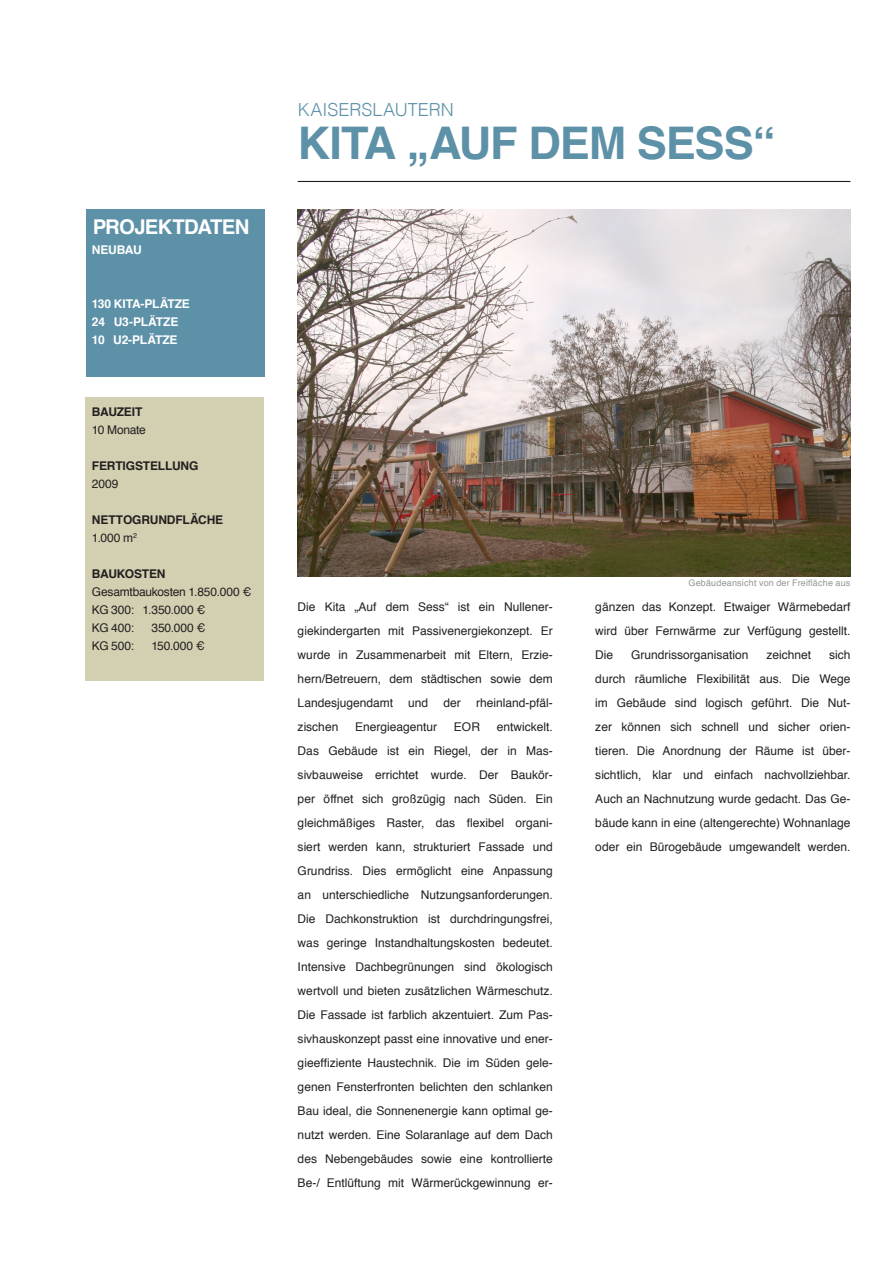
<style>
.page{position:relative;width:893px;height:1263px;background:#fff}
.page>*{position:absolute;margin:0;border:0;box-sizing:border-box;transform-origin:0 0}
.t1{font:700 45px "Helvetica";letter-spacing:-.025em;color:#5d91a7}
.t2{font:700 20.25px "Helvetica";letter-spacing:-.035em;color:#fff}
.t3{font:300 18px "Helvetica";letter-spacing:.005em;color:#5d91a7}
.t4{font:12px/24px "Helvetica";color:#231f20;text-align:justify}
.t5{font:700 12px "Helvetica";letter-spacing:-.015em;color:#231f20}
.t6{font:700 12px "Helvetica";letter-spacing:-.01em;color:#fff}
.t7{font:12px "Helvetica";letter-spacing:-.02em;color:#231f20}
.t8{font:12px "Helvetica";letter-spacing:-.025em;color:#231f20}
.t9{font:9px "Helvetica";letter-spacing:.02em;color:#939598}
</style>
<div class="page">
<div style="left:86px;top:209px;width:178px;height:167px;background:#5d91a7"></div>
<hr style="left:298px;top:181px;width:552px;height:1px;background:#231f20">
<div style="left:85px;top:398px;width:179px;height:283px;background:#d3d0b2"></div>
<img style="left:298px;top:209px;width:552px;height:367px">
<p class="t2" style="left:93px;top:210px;width:158px">PROJEKTDATEN</p>
<p class="t6" style="left:92px;top:240px;width:51px">NEUBAU</p>
<p class="t6" style="left:92px;top:294px;width:100px">130 KITA-PLÄTZE</p>
<p class="t6" style="left:92px;top:312px;width:88px">24 U3-PLÄTZE</p>
<p class="t6" style="left:92px;top:330px;width:87px">10 U2-PLÄTZE</p>
<p class="t5" style="left:92px;top:402px;width:52px">BAUZEIT</p>
<p class="t8" style="left:92px;top:421px;width:56px">10 Monate</p>
<p class="t5" style="left:92px;top:456px;width:108px">FERTIGSTELLUNG</p>
<p class="t4" style="left:92px;top:472px;width:28px">2009</p>
<p class="t5" style="left:92px;top:510px;width:133px">NETTOGRUNDFLÄCHE</p>
<p class="t4" style="left:92px;top:526px;width:46px">1.000 m<sup>2</sup></p>
<p class="t5" style="left:92px;top:564px;width:75px">BAUKOSTEN</p>
<p class="t7" style="left:92px;top:583px;width:161px">Gesamtbaukosten 1.850.000 €</p>
<p class="t4" style="left:92px;top:598px;width:115px">KG 300: 1.350.000 €</p>
<p class="t4" style="left:92px;top:616px;width:44px">KG 400:</p>
<p class="t4" style="left:152px;top:616px;width:55px">350.000 €</p>
<p class="t4" style="left:92px;top:634px;width:44px">KG 500:</p>
<p class="t4" style="left:151px;top:634px;width:55px">150.000 €</p>
<p class="t3" style="left:298px;top:95px;width:157px">KAISERSLAUTERN</p>
<p class="t1" style="left:298px;top:107px;width:479px">KITA „AUF DEM SESS“</p>
<p class="t4" style="left:298px;top:595px;width:257px">Die Kita „Auf dem Sess“ ist ein Nullener&shy;giekindergarten mit Passivenergiekonzept. Er wurde in Zusammenarbeit mit Eltern, Erzie&shy;hern/Betreuern, dem städtischen sowie dem Landesjugendamt</p>
<p class="t4" style="left:408px;top:691px;width:22px">und</p>
<p class="t4" style="left:443px;top:691px;width:19px">der</p>
<p class="t4" style="left:476px;top:691px;width:78px">rheinland-pfäl-</p>
<p class="t4" style="left:298px;top:715px;width:42px">zischen</p>
<p class="t4" style="left:355px;top:715px;width:84px">Energieagentur</p>
<p class="t4" style="left:454px;top:715px;width:28px">EOR</p>
<p class="t4" style="left:497px;top:715px;width:58px">entwickelt.</p>
<p class="t4" style="left:298px;top:739px;width:257px">Das Gebäude ist ein Riegel, der in Mas&shy;sivbauweise errichtet wurde. Der Baukör&shy;per öffnet sich großzügig nach Süden. Ein gleichmäßiges Raster, das flexibel organi&shy;siert werden kann, strukturiert Fassade und Grundriss. Dies ermöglicht eine Anpassung an unterschiedliche Nutzungsanforderungen.<br>Die Dachkonstruktion ist durchdringungsfrei, was geringe Instandhaltungskosten bedeutet.<br>Intensive Dachbegrünungen sind ökologisch wertvoll und bieten zusätzlichen Wärmeschutz.</p>
<p class="t4" style="left:298px;top:1003px;width:257px">Die Fassade ist farblich akzentuiert. Zum Pas&shy;sivhauskonzept passt eine innovative und ener&shy;gieeffiziente Haustechnik. Die im Süden gele&shy;genen Fensterfronten belichten den schlanken Bau ideal, die Sonnenenergie kann optimal ge&shy;nutzt werden. Eine Solaranlage auf dem Dach des Nebengebäudes sowie eine kontrollierte Be-/ Entlüftung mit Wärmerückgewinnung er-</p>
<p class="t9" style="left:689px;top:576px;width:163px">Gebäudeansicht von der Freifläche aus</p>
<p class="t4" style="left:595px;top:595px;width:257px">gänzen das Konzept. Etwaiger Wärmebedarf wird über Fernwärme zur Verfügung gestellt.</p>
<p class="t4" style="left:595px;top:643px;width:19px">Die</p>
<p class="t4" style="left:631px;top:643px;width:119px">Grundrissorganisation</p>
<p class="t4" style="left:766px;top:643px;width:46px">zeichnet</p>
<p class="t4" style="left:595px;top:643px;width:257px;text-indent:234px">sich durch räumliche Flexibilität aus. Die Wege im Gebäude sind logisch geführt. Die Nut&shy;zer können sich schnell und sicher orien&shy;tieren. Die Anordnung der Räume ist über&shy;sichtlich, klar und einfach nachvollziehbar.</p>
<p class="t4" style="left:595px;top:787px;width:257px">Auch an Nachnutzung wurde gedacht. Das Ge&shy;bäude kann in eine (altengerechte) Wohnanlage oder ein Bürogebäude umgewandelt werden.</p>
</div>
